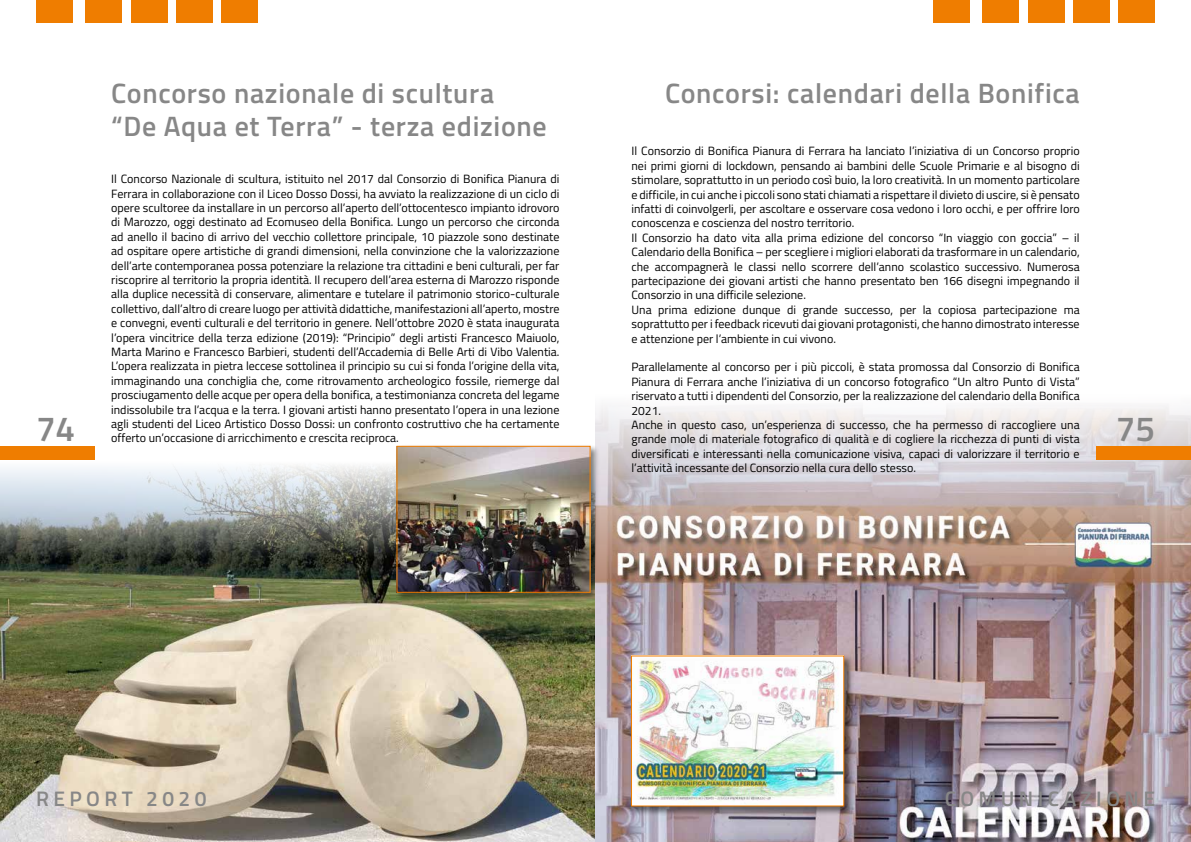
<style>
.page{position:relative;width:1191px;height:842px;background:#fff}
.page>*{position:absolute;margin:0;border:0;box-sizing:border-box;transform-origin:0 0}
.t1{font:600 35px "Titillium Web";color:#878787}
.t2{font:600 28px/33.6px "Titillium Web";letter-spacing:.025em;color:#878787}
.t3{font:600 21px "Titillium Web";letter-spacing:.21em;color:#878787}
.t4{font:12px/14.4px "Titillium Web";color:#000}
</style>
<div class="page">
<img style="left:0;top:465px;width:595px;height:377px">
<div style="left:395px;top:444px;width:205px;height:158px;background:#000;opacity:.5"></div>
<img style="left:398px;top:448px;width:190px;height:143px">
<div style="left:396px;top:446px;width:194px;height:147px;border:1px solid #ef7d00"></div>
<img style="left:596px;top:405px;width:595px;height:437px">
<div style="left:629px;top:654px;width:225px;height:162px;background:#000;opacity:.5"></div>
<img style="left:633px;top:657px;width:209px;height:147px">
<div style="left:0;top:446px;width:95px;height:13px;background:#ef7d00"></div>
<div style="left:1096px;top:446px;width:95px;height:13px;background:#ef7d00"></div>
<div style="left:221px;top:0;width:37px;height:23px;background:#ef7d00"></div>
<div style="left:176px;top:0;width:37px;height:23px;background:#ef7d00"></div>
<div style="left:131px;top:0;width:37px;height:23px;background:#ef7d00"></div>
<div style="left:85px;top:0;width:36px;height:23px;background:#ef7d00"></div>
<div style="left:36px;top:0;width:37px;height:23px;background:#ef7d00"></div>
<div style="left:1118px;top:0;width:37px;height:23px;background:#ef7d00"></div>
<div style="left:1073px;top:0;width:37px;height:23px;background:#ef7d00"></div>
<div style="left:1028px;top:0;width:37px;height:23px;background:#ef7d00"></div>
<div style="left:981px;top:0;width:37px;height:23px;background:#ef7d00"></div>
<div style="left:933px;top:0;width:36px;height:23px;background:#ef7d00"></div>
<h2 class="t2" style="left:665px;top:75px;width:416px">Concorsi: calendari della Bonifica</h2>
<h2 class="t2" style="left:111px;top:75px;width:437px">Concorso nazionale di scultura<br>“De Aqua et Terra” - terza edizione</h2>
<p class="t4" style="left:111px;top:171px;width:450px;text-align:justify">Il Concorso Nazionale di scultura, istituito nel 2017 dal Consorzio di Bonifica Pianura di Ferrara in collaborazione con il Liceo Dosso Dossi, ha avviato la realizzazione di un ciclo di opere scultoree da installare in un percorso all’aperto dell’ottocentesco impianto idrovoro di Marozzo, oggi destinato ad Ecomuseo della Bonifica. Lungo un percorso che circonda ad anello il bacino di arrivo del vecchio collettore principale, 10 piazzole sono destinate ad ospitare opere artistiche di grandi dimensioni, nella convinzione che la valorizzazione dell’arte contemporanea possa potenziare la relazione tra cittadini e beni culturali, per far riscoprire al territorio la propria identità. Il recupero dell’area esterna di Marozzo risponde alla duplice necessità di conservare, alimentare e tutelare il patrimonio storico-culturale collettivo, dall’altro di creare luogo per attività didattiche, manifestazioni all’aperto, mostre e convegni, eventi culturali e del territorio in genere. Nell’ottobre 2020 è stata inaugurata l’opera vincitrice della terza edizione (2019): “Principio” degli artisti Francesco Maiuolo, Marta Marino e Francesco Barbieri, studenti dell’Accademia di Belle Arti di Vibo Valentia.<br>L’opera realizzata in pietra leccese sottolinea il principio su cui si fonda l’origine della vita, immaginando una conchiglia che, come ritrovamento archeologico fossile, riemerge dal prosciugamento delle acque per opera della bonifica, a testimonianza concreta del legame indissolubile tra l’acqua e la terra. I giovani artisti hanno presentato l’opera in una lezione agli studenti del Liceo Artistico Dosso Dossi: un confronto costruttivo che ha certamente offerto un’occasione di arricchimento e crescita reciproca.</p>
<p class="t4" style="left:631px;top:143px;width:450px">Il Consorzio di Bonifica Pianura di Ferrara ha lanciato l’iniziativa di un Concorso proprio nei primi giorni di lockdown, pensando ai bambini delle Scuole Primarie e al bisogno di stimolare, soprattutto in un periodo così buio, la loro creatività. In un momento particolare e difficile, in cui anche i piccoli sono stati chiamati a rispettare il divieto di uscire, si è pensato infatti di coinvolgerli, per ascoltare e osservare cosa vedono i loro occhi, e per offrire loro conoscenza e coscienza del nostro territorio.<br>Il Consorzio ha dato vita alla prima edizione del concorso “In viaggio con goccia” – il Calendario della Bonifica – per scegliere i migliori elaborati da trasformare in un calendario, che accompagnerà le classi nello scorrere dell’anno scolastico successivo. Numerosa partecipazione dei giovani artisti che hanno presentato ben 166 disegni impegnando il Consorzio in una difficile selezione.<br>Una prima edizione dunque di grande successo, per la copiosa partecipazione ma soprattutto per i feedback ricevuti dai giovani protagonisti, che hanno dimostrato interesse e attenzione per l’ambiente in cui vivono.</p>
<p class="t4" style="left:631px;top:359px;width:450px">Parallelamente al concorso per i più piccoli, è stata promossa dal Consorzio di Bonifica Pianura di Ferrara anche l’iniziativa di un concorso fotografico “Un altro Punto di Vista” riservato a tutti i dipendenti del Consorzio, per la realizzazione del calendario della Bonifica 2021.<br>Anche in questo caso, un’esperienza di successo, che ha permesso di raccogliere una grande mole di materiale fotografico di qualità e di cogliere la ricchezza di punti di vista diversificati e interessanti nella comunicazione visiva, capaci di valorizzare il territorio e l’attività incessante del Consorzio nella cura dello stesso.</p>
<h1 class="t1" style="left:36px;top:402px;width:41px">74</h1>
<h1 class="t1" style="left:1115px;top:402px;width:41px">75</h1>
<h3 class="t3" style="left:36px;top:783px;width:172px">REPORT 2020</h3>
<h3 class="t3" style="left:944px;top:783px;width:212px">COMUNICAZIONE</h3>
</div>
